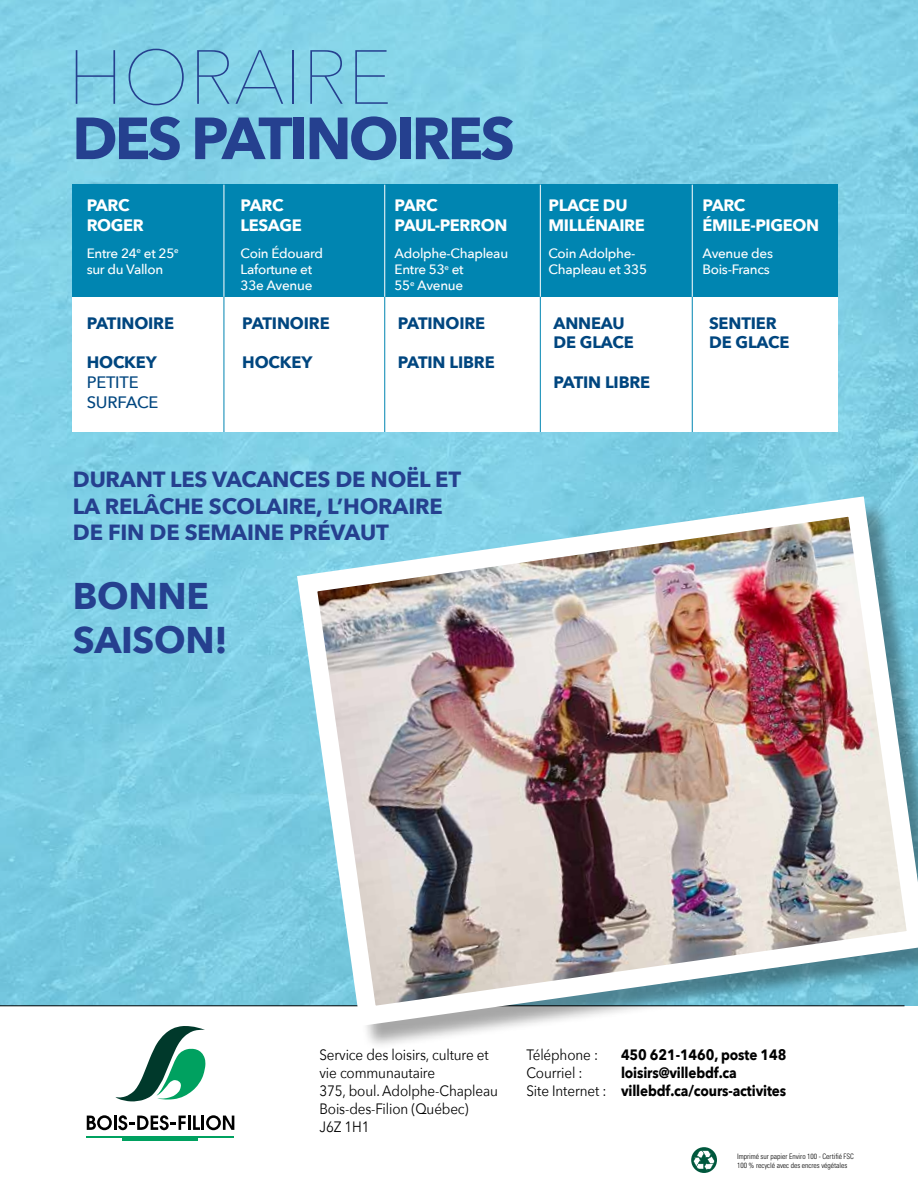
<style>
.page{position:relative;width:918px;height:1188px;background:#fff}
.page>*{position:absolute;margin:0;border:0;box-sizing:border-box;transform-origin:0 0}
.t1{font:200 75.75px "Avenir Next";color:#25408f}
.t2{font:700 58.8px "Avenir Next";letter-spacing:-.05em;color:#25408f}
.t3{font:700 37.2px/44.5px "Avenir Next";letter-spacing:-.01em;color:#25408f}
.t4{font:700 21.9px/26.4px "Avenir Next";letter-spacing:-.01em;color:#25408f}
.t5{font:700 16.5px/19.8px "Avenir Next";letter-spacing:-.01em;color:#00467f}
.t6{font:700 16.5px/19.8px "Avenir Next";letter-spacing:-.02em;color:#fff}
.t7{font:500 16.5px/19.8px "Avenir Next";letter-spacing:-.01em;color:#00467f}
.t8{font:15px/18px "Avenir Next";letter-spacing:-.01em;color:#000;scale:.9 1}
.t9{font:700 15px/18px "Avenir Next";letter-spacing:-.01em;color:#000;scale:.9 1}
.t10{font:500 13.5px/16.2px "Avenir Next";letter-spacing:-.02em;color:#fff}
.t11{font:300 condensed 7.5px/9px "Univers";letter-spacing:-.005em;color:#000}
.s1{font-weight:400}
</style>
<div class="page">
<img style="left:0;top:0;width:918px;height:1005px">
<div style="left:72px;top:297px;width:766px;height:135px;background:#fff"></div>
<hr style="left:0;top:1005px;width:905px;height:1px;background:#000">
<svg style="left:691px;top:1147px;width:26px;height:26px"></svg>
<svg style="left:693px;top:1150px;width:22px;height:21px"></svg>
<div style="left:72px;top:185px;width:766px;height:112px;background:#0085b1"></div>
<hr style="left:224px;top:185px;width:1px;height:112px;background:#fff">
<hr style="left:384px;top:185px;width:1px;height:112px;background:#fff">
<hr style="left:540px;top:185px;width:1px;height:112px;background:#fff">
<hr style="left:692px;top:185px;width:1px;height:112px;background:#fff">
<hr style="left:224px;top:297px;width:1px;height:135px;background:#0085b1">
<hr style="left:384px;top:297px;width:1px;height:135px;background:#0085b1">
<hr style="left:540px;top:297px;width:1px;height:135px;background:#0085b1">
<hr style="left:692px;top:297px;width:1px;height:135px;background:#0085b1">
<img style="left:287px;top:486px;width:631px;height:550px">
<hr style="left:87px;top:1136px;width:147px;height:2px;background:#00a160">
<hr style="left:122px;top:1137px;width:76px;height:4px;background:#00a160">
<svg style="left:115px;top:1026px;width:90px;height:76px"></svg>
<svg style="left:87px;top:1115px;width:25px;height:15px"></svg>
<hr style="left:114px;top:1116px;width:3px;height:14px;background:#000">
<svg style="left:118px;top:1115px;width:82px;height:15px"></svg>
<hr style="left:201px;top:1116px;width:3px;height:14px;background:#000">
<svg style="left:206px;top:1115px;width:28px;height:15px"></svg>
<h1 class="t1" style="left:68px;top:14px;width:326px">HORAIRE</h1>
<h2 class="t2" style="left:72px;top:88px;width:444px">DES PATINOIRES</h2>
<p class="t6" style="left:87px;top:196px;width:59px">PARC<br>ROGER</p>
<p class="t10" style="left:87px;top:245px;width:93px">Entre 24<sup>e</sup> et 25<sup>e </sup>sur du Vallon</p>
<p class="t5" style="left:87px;top:313px;width:89px">PATINOIRE</p>
<p class="t5" style="left:87px;top:352px;width:72px">HOCKEY</p>
<p class="t7" style="left:87px;top:372px;width:73px">PETITE<br>SURFACE</p>
<p class="t6" style="left:241px;top:196px;width:63px">PARC<br>LESAGE</p>
<p class="t10" style="left:241px;top:245px;width:84px">Coin Édouard<br>Lafortune et<br>33e Avenue</p>
<p class="t5" style="left:242px;top:313px;width:89px">PATINOIRE</p>
<p class="t5" style="left:242px;top:352px;width:72px">HOCKEY</p>
<p class="t6" style="left:395px;top:196px;width:114px">PARC<br>PAUL-PERRON</p>
<p class="t10" style="left:395px;top:245px;width:115px">Adolphe-Chapleau<br>Entre 53<sup>e</sup> et<br>55<sup>e</sup> Avenue</p>
<p class="t5" style="left:398px;top:313px;width:89px">PATINOIRE</p>
<p class="t5" style="left:398px;top:352px;width:98px">PATIN LIBRE</p>
<h3 class="t4" style="left:73px;top:466px;width:390px">DURANT LES VACANCES DE NOËL ET<br>LA RELÂCHE SCOLAIRE, L’HORAIRE<br>DE FIN DE SEMAINE PRÉVAUT</h3>
<h3 class="t3" style="left:73px;top:573px;width:156px">BONNE<br>SAISON!</h3>
<p class="t6" style="left:549px;top:196px;width:98px">PLACE DU<br>MILLÉNAIRE</p>
<p class="t10" style="left:549px;top:245px;width:100px">Coin Adolphe-<br>Chapleau et 335</p>
<p class="t5" style="left:553px;top:313px;width:82px">ANNEAU<br>DE GLACE</p>
<p class="t5" style="left:553px;top:372px;width:98px">PATIN LIBRE</p>
<p class="t6" style="left:702px;top:196px;width:118px">PARC<br>ÉMILE-PIGEON</p>
<p class="t10" style="left:702px;top:245px;width:72px">Avenue des<br>Bois-Francs</p>
<p class="t5" style="left:709px;top:313px;width:82px">SENTIER<br>DE GLACE</p>
<p class="t8" style="left:320px;top:1046px;width:200px">Service des loisirs, culture et vie communautaire<br>375, boul. Adolphe-Chapleau<br>Bois-des-Filion (Québec)<br>J6Z 1H1</p>
<p class="t8" style="left:526px;top:1046px;width:81px">Téléphone :</p>
<p class="t9" style="left:621px;top:1046px;width:185px">450 621-1460, poste 148</p>
<p class="t8" style="left:526px;top:1064px;width:64px">Courriel :</p>
<p class="t9" style="left:526px;top:1064px;width:290px;text-indent:94px">loisirs@villebdf.ca<br><span class="s1">Site Internet :</span> villebdf.ca/cours-activites</p>
<p class="t11" style="left:737px;top:1151px;width:118px">Imprimé sur papier Enviro 100 - Certifié FSC<br>100 % recyclé avec des encres végétales</p>
</div>
